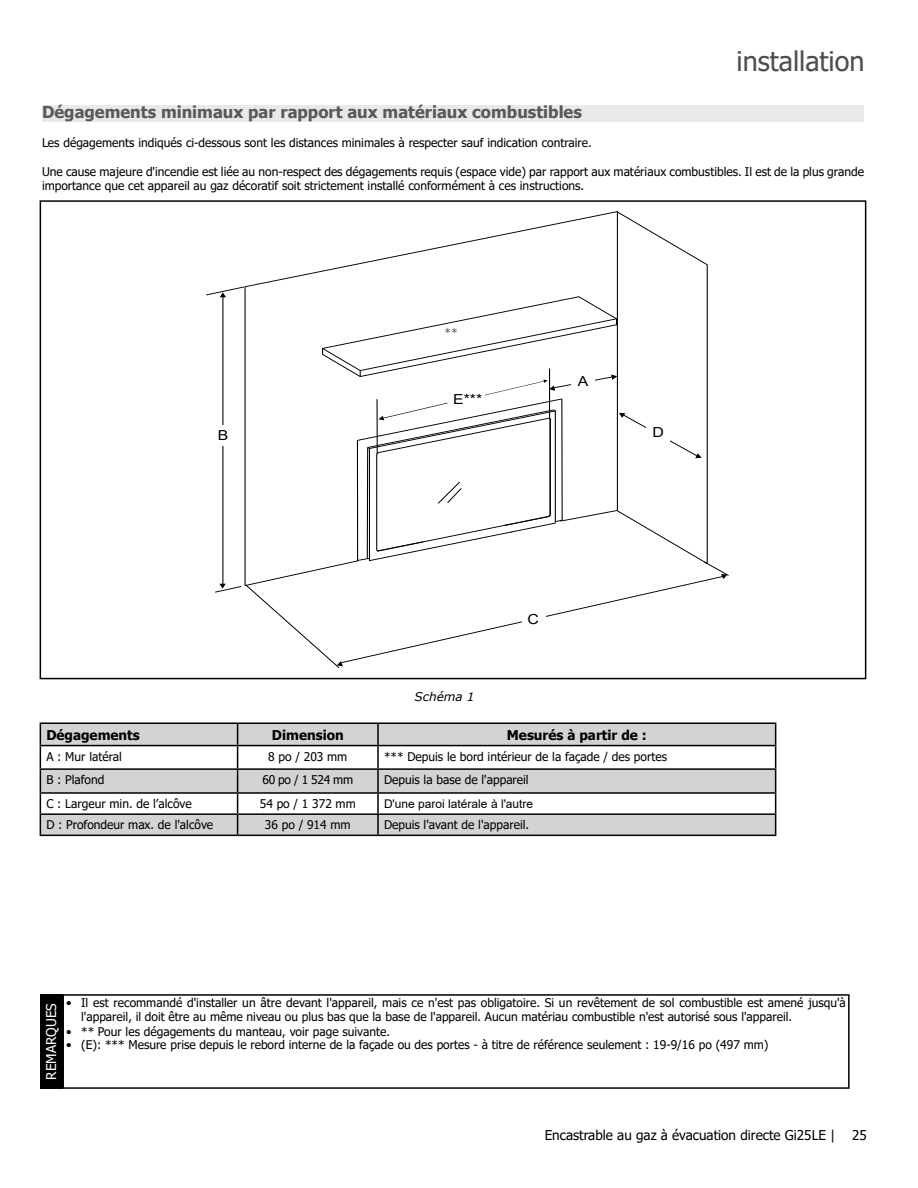
<style>
.page{position:relative;width:918px;height:1188px;background:#fff}
.page>*{position:absolute;margin:0;border:0;box-sizing:border-box;transform-origin:0 0}
.t1{font:27px "Tahoma";color:#4d4d4f}
.t2{font:700 16.5px "Tahoma";color:#58595b}
.t3{font:13.8px "Arial";color:#000;scale:1.14 1}
.t4{font:13.5px "Tahoma";color:#000}
.t5{font:700 13.5px "Tahoma";color:#000}
.t6{font:13.5px "Tahoma";color:#fff}
.t7{font:12px/14.4px "Tahoma";color:#000}
.t8{font:12px "Arial";color:#000}
.t9{font:italic 12px "Verdana";color:#000}
.t10{font:12px "Tahoma";color:#58595b}
</style>
<div class="page">
<div style="left:42px;top:106px;width:822px;height:16px;background:#e9e9ea"></div>
<svg style="left:41px;top:724px;width:734px;height:111px;fill:#d1d3d4"></svg>
<hr style="left:378px;top:722px;width:398px;height:2px;background:#000">
<hr style="left:377px;top:724px;width:2px;height:21px;background:#000">
<svg style="left:377px;top:794px;width:2px;height:19px"></svg>
<hr style="left:377px;top:815px;width:2px;height:20px;background:#000">
<hr style="left:40px;top:722px;width:198px;height:2px;background:#000">
<hr style="left:238px;top:722px;width:140px;height:2px;background:#000">
<hr style="left:40px;top:792px;width:198px;height:2px;background:#000">
<hr style="left:238px;top:792px;width:140px;height:2px;background:#000">
<hr style="left:378px;top:792px;width:398px;height:2px;background:#000">
<hr style="left:40px;top:813px;width:198px;height:2px;background:#000">
<hr style="left:238px;top:813px;width:140px;height:2px;background:#000">
<hr style="left:378px;top:813px;width:398px;height:2px;background:#000">
<hr style="left:40px;top:835px;width:198px;height:1px;background:#000">
<hr style="left:238px;top:835px;width:140px;height:1px;background:#000">
<hr style="left:378px;top:835px;width:398px;height:1px;background:#000">
<hr style="left:40px;top:745px;width:198px;height:1px;background:#000">
<hr style="left:238px;top:745px;width:140px;height:1px;background:#000">
<hr style="left:378px;top:745px;width:398px;height:1px;background:#000">
<hr style="left:377px;top:746px;width:2px;height:22px;background:#000">
<hr style="left:40px;top:768px;width:198px;height:2px;background:#000">
<svg style="left:40px;top:724px;width:1px;height:111px"></svg>
<hr style="left:238px;top:768px;width:140px;height:2px;background:#000">
<svg style="left:237px;top:724px;width:1px;height:111px"></svg>
<hr style="left:378px;top:768px;width:398px;height:2px;background:#000">
<hr style="left:377px;top:770px;width:2px;height:22px;background:#000">
<svg style="left:775px;top:724px;width:1px;height:111px"></svg>
<div style="left:40px;top:994px;width:22px;height:95px;background:#000"></div>
<div style="left:62px;top:994px;width:788px;height:95px;border:2px solid #000"></div>
<svg style="left:247px;top:211px;width:461px;height:75px"></svg>
<svg style="left:206px;top:286px;width:523px;height:382px"></svg>
<h1 class="t1" style="left:737px;top:43px;width:130px">installation</h1>
<h2 class="t2" style="left:42px;top:101px;width:541px">Dégagements minimaux par rapport aux matériaux combustibles</h2>
<p class="t7" style="left:42px;top:136px;width:551px">Les dégagements indiqués ci-dessous sont les distances minimales à respecter sauf indication contraire.</p>
<p class="t7" style="left:42px;top:165px;width:823px">Une cause majeure d'incendie est liée au non-respect des dégagements requis (espace vide) par rapport aux matériaux combustibles. Il est de la plus grande importance que cet appareil au gaz décoratif soit strictement installé conformément à ces instructions.</p>
<p class="t3" style="left:218px;top:426px;width:11px">B</p>
<p class="t10" style="left:445px;top:325px;width:15px">**</p>
<p class="t3" style="left:453px;top:390px;width:27px">E***</p>
<p class="t3" style="left:578px;top:371px;width:11px">A</p>
<p class="t3" style="left:653px;top:423px;width:12px">D</p>
<p class="t9" style="left:415px;top:689px;width:61px">Schéma 1</p>
<p class="t3" style="left:527px;top:610px;width:12px">C</p>
<p class="t5" style="left:46px;top:725px;width:95px">Dégagements</p>
<p class="t5" style="left:272px;top:725px;width:73px">Dimension</p>
<p class="t5" style="left:507px;top:725px;width:141px">Mesurés à partir de :</p>
<p class="t7" style="left:46px;top:750px;width:77px">A : Mur latéral</p>
<p class="t7" style="left:268px;top:750px;width:81px">8 po / 203 mm</p>
<p class="t7" style="left:384px;top:750px;width:285px">*** Depuis le bord intérieur de la façade / des portes</p>
<p class="t7" style="left:46px;top:773px;width:60px">B : Plafond</p>
<p class="t7" style="left:263px;top:773px;width:92px">60 po / 1 524 mm</p>
<p class="t7" style="left:384px;top:773px;width:146px">Depuis la base de l'appareil</p>
<p class="t7" style="left:46px;top:797px;width:147px">C : Largeur min. de l’alcôve</p>
<p class="t7" style="left:260px;top:797px;width:97px">54 po / 1 372 mm</p>
<p class="t8" style="left:384px;top:795px;width:151px">D'une paroi latérale à l'autre</p>
<p class="t7" style="left:46px;top:818px;width:168px">D : Profondeur max. de l'alcôve</p>
<p class="t7" style="left:265px;top:818px;width:87px">36 po / 914 mm</p>
<p class="t7" style="left:384px;top:818px;width:147px">Depuis l'avant de l'appareil.</p>
<p class="t6" style="left:42px;top:1080px;width:78px;rotate:-90deg">REMARQUES</p>
<p class="t7" style="left:81px;top:996px;width:766px;text-indent:-15px">• Il est recommandé d'installer un âtre devant l'appareil, mais ce n'est pas obligatoire. Si un revêtement de sol combustible est amené jusqu'à l'appareil, il doit être au même niveau ou plus bas que la base de l'appareil. Aucun matériau combustible n'est autorisé sous l'appareil.</p>
<p class="t7" style="left:66px;top:1025px;width:325px">• ** Pour les dégagements du manteau, voir page suivante.</p>
<p class="t7" style="left:66px;top:1038px;width:704px">• (E): *** Mesure prise depuis le rebord interne de la façade ou des portes - à titre de référence seulement : 19-9/16 po (497 mm)</p>
<p class="t4" style="left:545px;top:1126px;width:292px">Encastrable au gaz à évacuation directe Gi25LE |</p>
<p class="t4" style="left:852px;top:1126px;width:16px">25</p>
</div>
